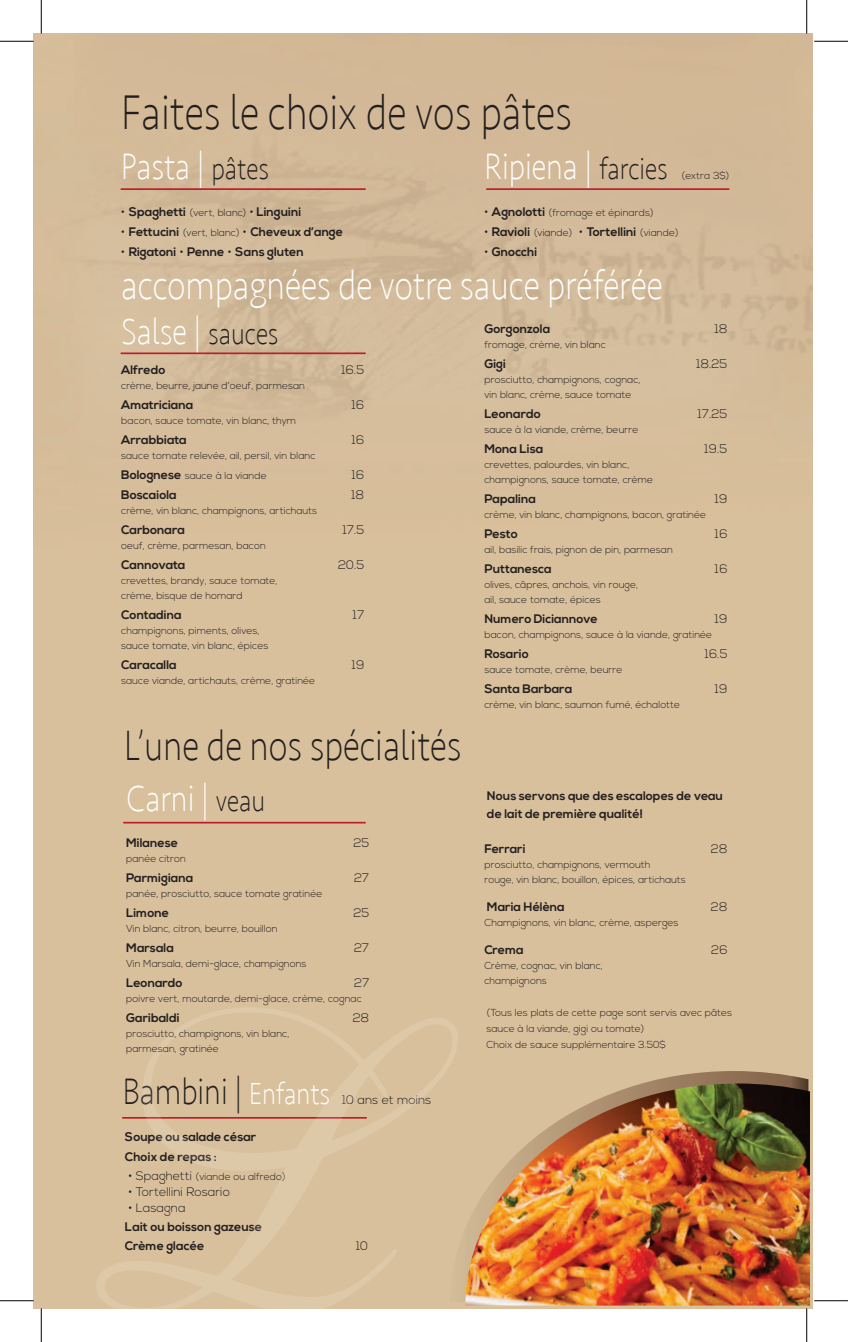
<style>
.page{position:relative;width:848px;height:1342px;background:#fff}
.page>*{position:absolute;margin:0;border:0;box-sizing:border-box;transform-origin:0 0}
.t1{font:200 50px "Seravek";color:#231f20;scale:.83 1}
.t2{font:200 43.5px "Seravek";color:#231f20;scale:.83 1}
.t3{font:200 41.88px "Seravek";color:#fff;scale:.83 1}
.t4{font:200 37.75px "Seravek";color:#fff;scale:.83 1}
.t5{font:200 37.75px "Seravek";color:#231f20;scale:.83 1}
.t6{font:700 12.38px/18.8px "Nexa";color:#231f20}
.t7{font:300 12.38px "Nexa";color:#231f20}
.t8{font:300 10.12px/15px "Nexa";color:#231f20}
.s1{font-size:31.38px;color:#231f20}
.s2{font-weight:300}
.s3{font-weight:300;font-size:10.12px}
.s4{font-size:12.38px}
.s5{font-weight:700;font-size:12.38px}
.s6{font-size:31.38px;color:#fff}
</style>
<div class="page">
<img style="left:34px;top:34px;width:778px;height:1274px">
<svg style="left:458px;top:1071px;width:350px;height:231px;background:#c5ab89"></svg>
<img style="left:465px;top:1083px;width:345px;height:222px">
<hr style="left:121px;top:188px;width:244px;height:2px;background:#be1d2c">
<hr style="left:487px;top:188px;width:241px;height:2px;background:#be1d2c">
<hr style="left:121px;top:352px;width:244px;height:2px;background:#be1d2c">
<svg style="left:96px;top:1007px;width:362px;height:302px;background:#d9c09d"></svg>
<hr style="left:124px;top:822px;width:241px;height:1px;background:#be1d2c">
<hr style="left:0;top:41px;width:34px;height:1px;background:#000">
<hr style="left:814px;top:41px;width:34px;height:1px;background:#000">
<hr style="left:0;top:1300px;width:34px;height:1px;background:#000">
<hr style="left:814px;top:1300px;width:34px;height:1px;background:#000">
<hr style="left:41px;top:0;width:1px;height:34px;background:#000">
<hr style="left:41px;top:1308px;width:1px;height:34px;background:#000">
<hr style="left:806px;top:0;width:1px;height:34px;background:#000">
<hr style="left:806px;top:1308px;width:1px;height:34px;background:#000">
<p class="t1" style="left:121px;top:83px;width:544px">Faites le choix de vos pâtes</p>
<p class="t4" style="left:121px;top:144px;width:179px">Pasta | <span class="s1">pâtes</span></p>
<p class="t4" style="left:484px;top:144px;width:222px">Ripiena | <span class="s1">farcies</span></p>
<p class="t8" style="left:681px;top:168px;width:50px">(extra 3$)</p>
<p class="t6" style="left:121px;top:203px;width:181px"><span class="s2">•</span> Spaghetti <span class="s3">(vert, blanc)</span> <span class="s2">•</span> Linguini</p>
<p class="t6" style="left:121px;top:223px;width:223px"><span class="s2">•</span> Fettucini <span class="s3">(vert, blanc)</span> <span class="s2">•</span> Cheveux d’ange</p>
<p class="t6" style="left:121px;top:243px;width:184px"><span class="s2">•</span> Rigatoni <span class="s2">•</span> Penne <span class="s2">•</span> Sans gluten</p>
<p class="t8" style="left:484px;top:205px;width:171px"><span class="s4">•</span> <span class="s5">Agnolotti</span> (fromage et épinards)</p>
<p class="t6" style="left:484px;top:223px;width:196px"><span class="s2">•</span> Ravioli <span class="s3">(viande)</span> <span class="s2">•</span> Tortellini <span class="s3">(viande)</span></p>
<p class="t6" style="left:484px;top:243px;width:54px"><span class="s2">•</span> Gnocchi</p>
<p class="t3" style="left:121px;top:260px;width:653px">accompagnées de votre sauce préférée</p>
<p class="t4" style="left:121px;top:309px;width:191px">Salse | <span class="s1">sauces</span></p>
<p class="t6" style="left:121px;top:361px;width:46px">Alfredo</p>
<p class="t7" style="left:341px;top:362px;width:24px">16.5</p>
<p class="t8" style="left:121px;top:378px;width:185px">crème, beurre, jaune d’oeuf, parmesan</p>
<p class="t6" style="left:121px;top:396px;width:74px">Amatriciana</p>
<p class="t7" style="left:352px;top:397px;width:14px">16</p>
<p class="t8" style="left:121px;top:413px;width:176px">bacon, sauce tomate, vin blanc, thym</p>
<p class="t6" style="left:121px;top:431px;width:67px">Arrabbiata</p>
<p class="t7" style="left:352px;top:432px;width:14px">16</p>
<p class="t8" style="left:121px;top:446px;width:196px;line-height:20px">sauce tomate relevée, ail, persil, vin blanc<br><span class="s5">Bolognese</span> sauce à la viande</p>
<p class="t7" style="left:352px;top:467px;width:14px">16</p>
<p class="t6" style="left:121px;top:486px;width:57px">Boscaiola</p>
<p class="t7" style="left:351px;top:487px;width:14px">18</p>
<p class="t8" style="left:121px;top:503px;width:197px">crème, vin blanc, champignons, artichauts</p>
<p class="t6" style="left:121px;top:521px;width:65px">Carbonara</p>
<p class="t7" style="left:343px;top:522px;width:23px">17.5</p>
<p class="t8" style="left:121px;top:538px;width:146px">oeuf, crème, parmesan, bacon</p>
<p class="t6" style="left:121px;top:556px;width:66px">Cannovata</p>
<p class="t7" style="left:338px;top:557px;width:28px">20.5</p>
<p class="t8" style="left:121px;top:573px;width:158px">crevettes, brandy, sauce tomate, crème, bisque de homard</p>
<p class="t6" style="left:121px;top:606px;width:62px">Contadina</p>
<p class="t7" style="left:353px;top:607px;width:13px">17</p>
<p class="t8" style="left:121px;top:623px;width:149px">champignons, piments, olives, sauce tomate, vin blanc, épices</p>
<p class="t6" style="left:121px;top:656px;width:57px">Caracalla</p>
<p class="t7" style="left:352px;top:657px;width:14px">19</p>
<p class="t8" style="left:121px;top:673px;width:195px">sauce viande, artichauts, crème, gratinée</p>
<p class="t2" style="left:124px;top:720px;width:408px">L’une de nos spécialités</p>
<p class="t4" style="left:127px;top:776px;width:168px">Carni | <span class="s1">veau</span></p>
<p class="t6" style="left:126px;top:833px;width:53px">Milanese</p>
<p class="t7" style="left:353px;top:835px;width:17px">25</p>
<p class="t8" style="left:126px;top:851px;width:61px">panée citron</p>
<p class="t6" style="left:126px;top:868px;width:69px">Parmigiana</p>
<p class="t7" style="left:354px;top:870px;width:17px">27</p>
<p class="t8" style="left:126px;top:886px;width:198px">panée, prosciutto, sauce tomate gratinée</p>
<p class="t6" style="left:126px;top:903px;width:44px">Limone</p>
<p class="t7" style="left:353px;top:905px;width:17px">25</p>
<p class="t8" style="left:126px;top:921px;width:153px">Vin blanc, citron, beurre, bouillon</p>
<p class="t6" style="left:126px;top:938px;width:49px">Marsala</p>
<p class="t7" style="left:354px;top:940px;width:17px">27</p>
<p class="t8" style="left:126px;top:956px;width:182px">Vin Marsala, demi-glace, champignons</p>
<p class="t6" style="left:126px;top:973px;width:58px">Leonardo</p>
<p class="t7" style="left:354px;top:975px;width:17px">27</p>
<p class="t8" style="left:126px;top:991px;width:237px">poivre vert, moutarde, demi-glace, crème, cognac</p>
<p class="t6" style="left:126px;top:1008px;width:55px">Garibaldi</p>
<p class="t7" style="left:353px;top:1010px;width:18px">28</p>
<p class="t8" style="left:126px;top:1026px;width:165px">prosciutto, champignons, vin blanc, parmesan, gratinée</p>
<p class="t5" style="left:123px;top:1069px;width:251px">Bambini | <span class="s6">Enfants</span></p>
<p class="t6" style="left:125px;top:1126px;width:133px;line-height:20px">Soupe ou salade césar<br>Choix de repas :</p>
<p class="t8" style="left:128px;top:1169px;width:159px"><span class="s4">• Spaghetti</span> (viande ou alfredo)</p>
<p class="t7" style="left:128px;top:1184px;width:103px">• Tortellini Rosario</p>
<p class="t6" style="left:125px;top:1199px;width:138px"><span class="s2">• Lasagna<br></span>Lait ou boisson gazeuse<br>Crème glacée</p>
<p class="t7" style="left:342px;top:1092px;width:91px">10 ans et moins</p>
<p class="t7" style="left:356px;top:1238px;width:13px">10</p>
<p class="t6" style="left:484px;top:320px;width:67px">Gorgonzola</p>
<p class="t7" style="left:714px;top:322px;width:14px">18</p>
<p class="t8" style="left:484px;top:338px;width:123px">fromage, crème, vin blanc</p>
<p class="t6" style="left:484px;top:355px;width:23px">Gigi</p>
<p class="t7" style="left:696px;top:357px;width:33px">18.25</p>
<p class="t8" style="left:484px;top:373px;width:158px">prosciutto, champignons, cognac, vin blanc, crème, sauce tomate</p>
<p class="t6" style="left:484px;top:405px;width:58px">Leonardo</p>
<p class="t7" style="left:697px;top:407px;width:31px">17.25</p>
<p class="t8" style="left:484px;top:423px;width:155px">sauce à la viande, crème, beurre</p>
<p class="t6" style="left:484px;top:440px;width:60px">Mona Lisa</p>
<p class="t7" style="left:704px;top:442px;width:24px">19.5</p>
<p class="t8" style="left:484px;top:458px;width:170px">crevettes, palourdes, vin blanc, champignons, sauce tomate, crème</p>
<p class="t6" style="left:484px;top:490px;width:53px">Papalina</p>
<p class="t7" style="left:714px;top:492px;width:14px">19</p>
<p class="t8" style="left:484px;top:508px;width:223px">crème, vin blanc, champignons, bacon, gratinée</p>
<p class="t6" style="left:484px;top:525px;width:35px">Pesto</p>
<p class="t7" style="left:715px;top:527px;width:14px">16</p>
<p class="t8" style="left:484px;top:543px;width:190px">ail, basilic frais, pignon de pin, parmesan</p>
<p class="t6" style="left:484px;top:560px;width:69px">Puttanesca</p>
<p class="t7" style="left:715px;top:562px;width:14px">16</p>
<p class="t8" style="left:484px;top:578px;width:155px">olives, câpres, anchois, vin rouge, ail, sauce tomate, épices</p>
<p class="t6" style="left:484px;top:610px;width:115px">Numero Diciannove</p>
<p class="t7" style="left:714px;top:612px;width:14px">19</p>
<p class="t8" style="left:484px;top:628px;width:229px">bacon, champignons, sauce à la viande, gratinée</p>
<p class="t6" style="left:484px;top:645px;width:46px">Rosario</p>
<p class="t7" style="left:704px;top:647px;width:24px">16.5</p>
<p class="t8" style="left:484px;top:663px;width:140px">sauce tomate, crème, beurre</p>
<p class="t6" style="left:484px;top:680px;width:89px">Santa Barbara</p>
<p class="t7" style="left:714px;top:682px;width:14px">19</p>
<p class="t8" style="left:484px;top:698px;width:197px">crème, vin blanc, saumon fumé, échalotte</p>
<p class="t6" style="left:487px;top:787px;width:237px;line-height:18px">Nous servons que des escalopes de veau de lait de première qualité!</p>
<p class="t6" style="left:484px;top:840px;width:43px">Ferrari</p>
<p class="t7" style="left:711px;top:841px;width:18px">28</p>
<p class="t8" style="left:484px;top:857px;width:203px">prosciutto, champignons, vermouth<br>rouge, vin blanc, bouillon, épices, artichauts</p>
<p class="t6" style="left:487px;top:898px;width:79px">Maria Hélèna</p>
<p class="t7" style="left:711px;top:900px;width:18px">28</p>
<p class="t8" style="left:484px;top:915px;width:196px">Champignons, vin blanc, crème, asperges</p>
<p class="t6" style="left:484px;top:941px;width:41px">Crema</p>
<p class="t7" style="left:711px;top:943px;width:18px">26</p>
<p class="t8" style="left:484px;top:958px;width:120px">Crème, cognac, vin blanc, champignons</p>
<p class="t8" style="left:486px;top:1005px;width:247px;line-height:15.8px">(Tous les plats de cette page sont servis avec pâtes sauce à la viande, gigi ou tomate)<br>Choix de sauce supplémentaire 3.50$</p>
</div>
